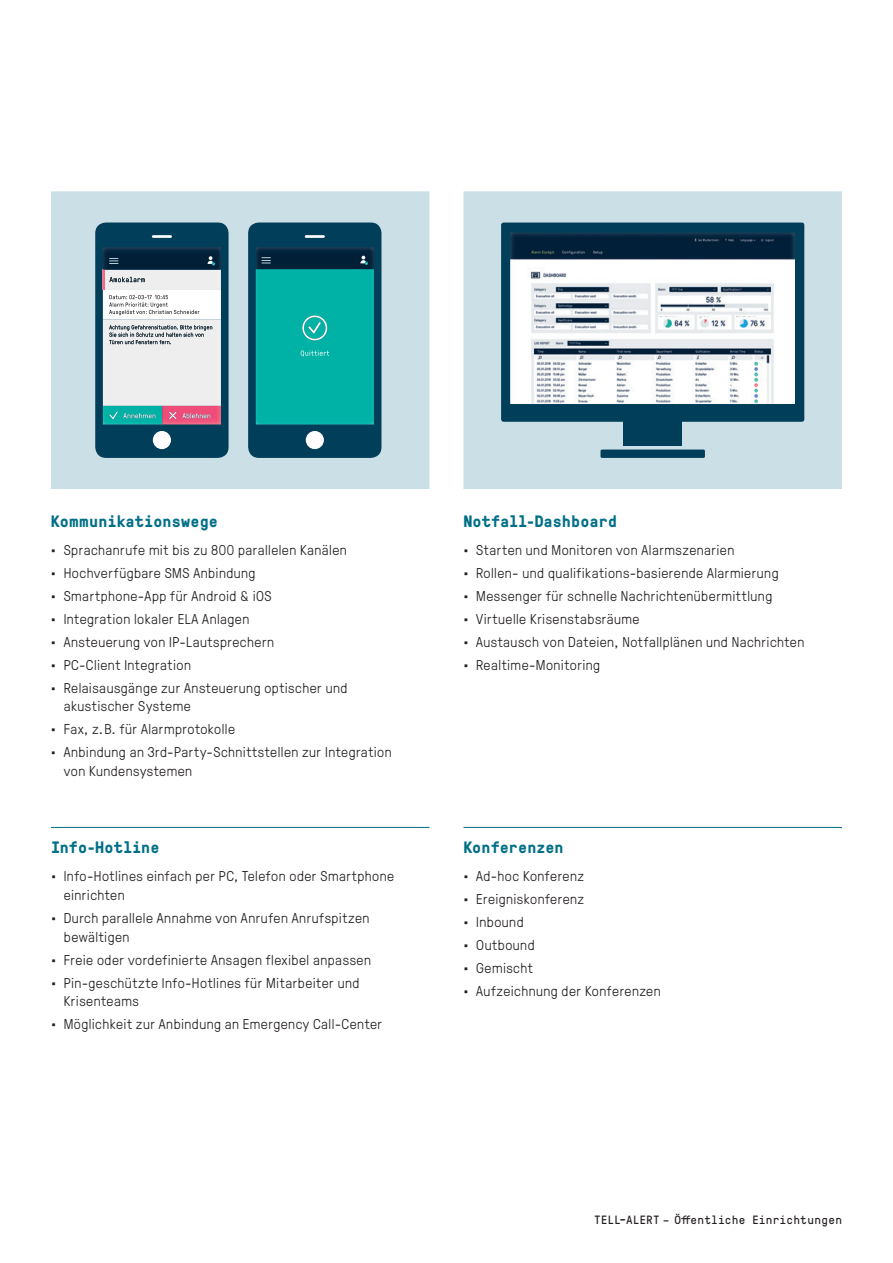
<style>
.page{position:relative;width:893px;height:1263px;background:#fff}
.page>*{position:absolute;margin:0;border:0;box-sizing:border-box;transform-origin:0 0}
.t1{font:700 16.5px "GT Pressura Mono";letter-spacing:.005em;color:#006f87}
.t2{font:300 14.25px/18.8px "GT Pressura";letter-spacing:.03em;color:#231f20}
.t3{font:12px "GT Pressura Mono";letter-spacing:.02em;color:#231f20}
</style>
<div class="page">
<div style="left:51px;top:191px;width:378px;height:298px;background:#cadfe6"></div>
<div style="left:463px;top:191px;width:379px;height:298px;background:#cadfe6"></div>
<hr style="left:463px;top:827px;width:379px;height:1px;background:#006f87">
<hr style="left:51px;top:827px;width:378px;height:1px;background:#006f87">
<div style="left:501px;top:222px;width:303px;height:200px;background:#003e5a;border-radius:3px"></div>
<div style="left:623px;top:420px;width:59px;height:25px;background:#003e5a"></div>
<div style="left:600px;top:449px;width:105px;height:9px;background:#003e5a;border-radius:2px"></div>
<img style="left:511px;top:232px;width:284px;height:172px">
<div style="left:248px;top:222px;width:134px;height:236px;background:#003e5a;border-radius:11px"></div>
<img style="left:256px;top:247px;width:118px;height:177px">
<img style="left:301px;top:350px;width:28px;height:6px">
<img style="left:302px;top:315px;width:25px;height:25px">
<svg style="left:308px;top:322px;width:13px;height:12px"></svg>
<svg style="left:360px;top:256px;width:8px;height:9px"></svg>
<svg style="left:261px;top:257px;width:10px;height:7px"></svg>
<hr style="left:306px;top:235px;width:18px;height:3px;background:#fff">
<div style="left:306px;top:431px;width:18px;height:18px;background:#fff;border-radius:50%"></div>
<svg style="left:95px;top:222px;width:134px;height:236px;background:#6c8d9d"></svg>
<hr style="left:153px;top:235px;width:18px;height:3px;background:#fff">
<div style="left:153px;top:431px;width:18px;height:18px;background:#fff;border-radius:50%"></div>
<img style="left:145px;top:270px;width:76px;height:19px">
<img style="left:103px;top:289px;width:118px;height:31px">
<svg style="left:109px;top:325px;width:103px;height:19px;background:#b7bcc0"></svg>
<img style="left:103px;top:406px;width:118px;height:18px">
<svg style="left:109px;top:411px;width:46px;height:8px"></svg>
<svg style="left:182px;top:413px;width:28px;height:5px"></svg>
<svg style="left:169px;top:412px;width:7px;height:7px"></svg>
<svg style="left:103px;top:270px;width:42px;height:19px"></svg>
<img style="left:103px;top:247px;width:118px;height:23px">
<svg style="left:208px;top:256px;width:7px;height:10px"></svg>
<svg style="left:109px;top:258px;width:9px;height:6px"></svg>
<svg style="left:109px;top:295px;width:90px;height:20px"></svg>
<p class="t1" style="left:51px;top:509px;width:169px">Kommunikationswege</p>
<p class="t2" style="left:51px;top:539px;width:297px">• Sprachanrufe mit bis zu 800 parallelen Kanälen</p>
<p class="t2" style="left:51px;top:562px;width:206px">• Hochverfügbare SMS Anbindung</p>
<p class="t2" style="left:51px;top:585px;width:222px">• Smartphone-App für Android &amp; iOS</p>
<p class="t2" style="left:51px;top:608px;width:200px">• Integration lokaler ELA Anlagen</p>
<p class="t2" style="left:51px;top:631px;width:225px">• Ansteuerung von IP-Lautsprechern</p>
<p class="t2" style="left:51px;top:654px;width:141px">• PC-Client Integration</p>
<p class="t2" style="left:64px;top:677px;width:285px;text-indent:-13px">• Relaisausgänge zur Ansteuerung optischer und akustischer Systeme</p>
<p class="t2" style="left:51px;top:719px;width:186px">• Fax, z.B. für Alarmprotokolle</p>
<p class="t2" style="left:64px;top:742px;width:329px;text-indent:-13px">• Anbindung an 3rd-Party-Schnittstellen zur Integration von Kundensystemen</p>
<p class="t1" style="left:51px;top:835px;width:110px">Info-Hotline</p>
<p class="t2" style="left:64px;top:866px;width:332px;text-indent:-13px">• Info-Hotlines einfach per PC, Telefon oder Smartphone einrichten</p>
<p class="t2" style="left:64px;top:907px;width:307px;text-indent:-13px">• Durch parallele Annahme von Anrufen Anrufspitzen bewältigen</p>
<p class="t2" style="left:51px;top:949px;width:321px">• Freie oder vordefinierte Ansagen flexibel anpassen</p>
<p class="t2" style="left:64px;top:972px;width:297px;text-indent:-13px">• Pin-geschützte Info-Hotlines für Mitarbeiter und<br>Krisenteams</p>
<p class="t2" style="left:51px;top:1014px;width:333px">• Möglichkeit zur Anbindung an Emergency Call-Center</p>
<p class="t1" style="left:463px;top:509px;width:155px">Notfall-Dashboard</p>
<p class="t2" style="left:463px;top:539px;width:272px">• Starten und Monitoren von Alarmszenarien</p>
<p class="t2" style="left:463px;top:562px;width:317px">• Rollen- und qualifikations-basierende Alarmierung</p>
<p class="t2" style="left:463px;top:585px;width:310px">• Messenger für schnelle Nachrichtenübermittlung</p>
<p class="t2" style="left:463px;top:608px;width:178px">• Virtuelle Krisenstabsräume</p>
<p class="t2" style="left:463px;top:631px;width:342px">• Austausch von Dateien, Notfallplänen und Nachrichten</p>
<p class="t2" style="left:463px;top:654px;width:138px">• Realtime-Monitoring</p>
<p class="t1" style="left:463px;top:835px;width:102px">Konferenzen</p>
<p class="t2" style="left:463px;top:866px;width:122px">• Ad-hoc Konferenz</p>
<p class="t2" style="left:463px;top:889px;width:122px">• Ereigniskonferenz</p>
<p class="t2" style="left:463px;top:912px;width:62px">• Inbound</p>
<p class="t2" style="left:463px;top:935px;width:73px">• Outbound</p>
<p class="t2" style="left:463px;top:958px;width:71px">• Gemischt</p>
<p class="t2" style="left:463px;top:981px;width:199px">• Aufzeichnung der Konferenzen</p>
<p class="t3" style="left:594px;top:1211px;width:249px">TELL-ALERT – Öffentliche Einrichtungen</p>
</div>
